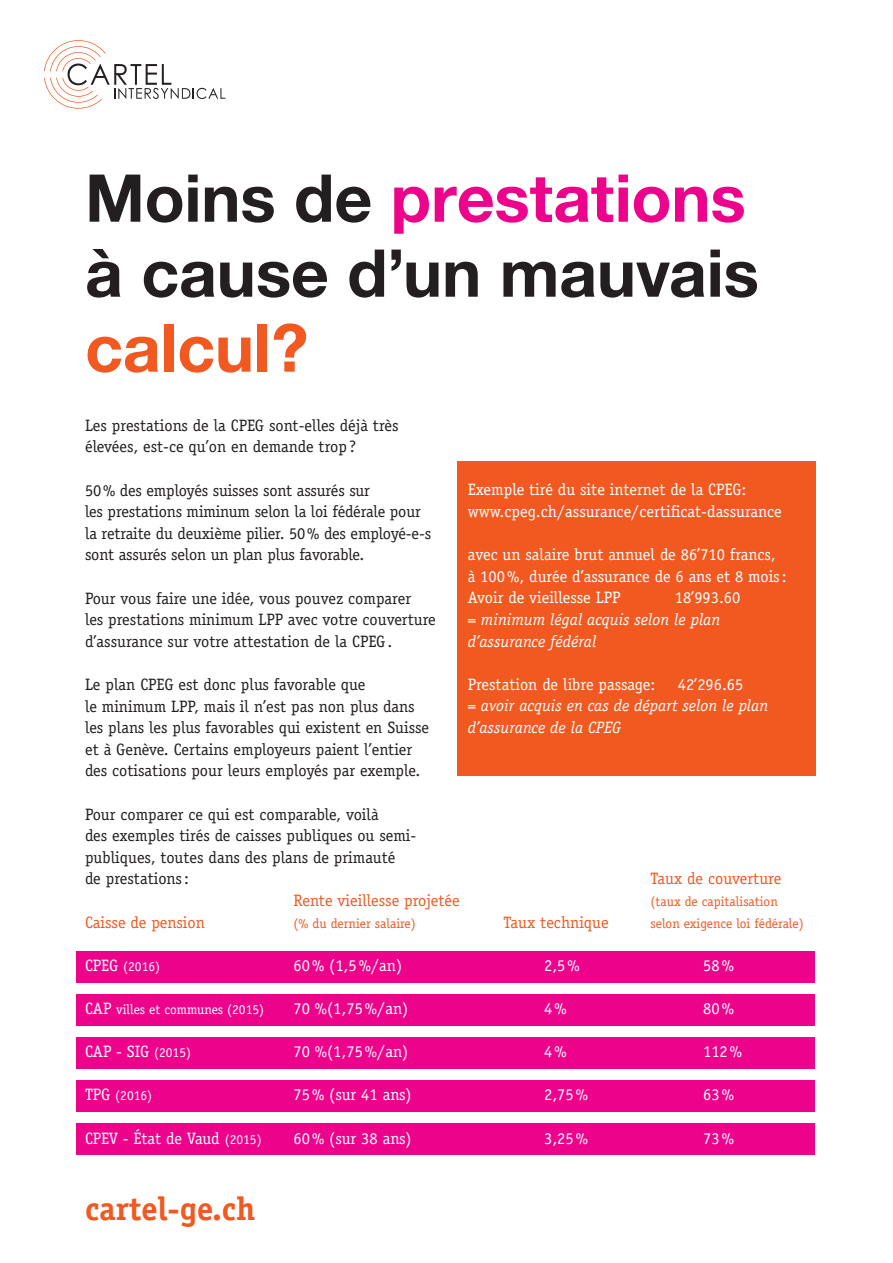
<style>
.page{position:relative;width:893px;height:1263px;background:#fff}
.page>*{position:absolute;margin:0;border:0;box-sizing:border-box;transform-origin:0 0}
.t1{font:700 66px/75px "Helvetica Neue";letter-spacing:-.005em;color:#231f20}
.t2{font:700 66px "Helvetica Neue";color:#f15921}
.t3{font:700 33px "Officina Serif Std";color:#f15921}
.t4{font:16.5px/21.6px "Officina Serif Std";color:#231f20}
.t5{font:16.5px/21.6px "Officina Serif Std";color:#fff}
.t6{font:italic 16.5px/21.6px "Officina Serif Std";color:#fff}
.t7{font:16.5px "Officina Serif Std";color:#f15921}
.t8{font:13.5px "Officina Serif Std";color:#f15921}
.t9{font:13.5px "Officina Serif Std";color:#fff}
.s1{color:#ed028c}
.s2{font-size:16.5px}
.s3{font-size:13.5px}
</style>
<div class="page">
<div style="left:457px;top:461px;width:358px;height:315px;background:#f15921"></div>
<svg style="left:44px;top:40px;width:181px;height:69px"></svg>
<div style="left:77px;top:951px;width:738px;height:31px;background:#ed028c"></div>
<div style="left:77px;top:994px;width:738px;height:31px;background:#ed028c"></div>
<div style="left:77px;top:1037px;width:738px;height:32px;background:#ed028c"></div>
<div style="left:77px;top:1080px;width:738px;height:32px;background:#ed028c"></div>
<div style="left:77px;top:1123px;width:738px;height:32px;background:#ed028c"></div>
<h1 class="t1" style="left:85px;top:159px;width:675px">Moins de <span class="s1">prestations </span>à cause d’un mauvais</h1>
<h1 class="t2" style="left:85px;top:307px;width:225px">calcul?</h1>
<p class="t4" style="left:85px;top:414px;width:315px">Les prestations de la CPEG sont-elles déjà très élevées, est-ce qu’on en demande trop?</p>
<p class="t4" style="left:85px;top:479px;width:348px">50% des employés suisses sont assurés sur<br>les prestations miminum selon la loi fédérale pour la retraite du deuxième pilier. 50% des employé-e-s sont assurés selon un plan plus favorable.</p>
<p class="t4" style="left:85px;top:587px;width:352px">Pour vous faire une idée, vous pouvez comparer<br>les prestations minimum LPP avec votre couverture d’assurance sur votre attestation de la CPEG.</p>
<p class="t4" style="left:85px;top:673px;width:346px">Le plan CPEG est donc plus favorable que<br>le minimum LPP, mais il n’est pas non plus dans les plans les plus favorables qui existent en Suisse et à Genève. Certains employeurs paient l’entier des cotisations pour leurs employés par exemple.</p>
<p class="t4" style="left:85px;top:803px;width:333px">Pour comparer ce qui est comparable, voilà<br>des exemples tirés de caisses publiques ou semi&shy;publiques, toutes dans des plans de primauté<br>de prestations:</p>
<p class="t5" style="left:468px;top:479px;width:315px">Exemple tiré du site internet de la CPEG: www.cpeg.ch/assurance/certificat-dassurance</p>
<p class="t5" style="left:468px;top:544px;width:320px">avec un salaire brut annuel de 86’710 francs, à 100%, durée d’assurance de 6 ans et 8 mois:<br>Avoir de vieillesse LPP</p>
<p class="t5" style="left:675px;top:587px;width:67px">18’993.60</p>
<p class="t6" style="left:468px;top:609px;width:254px">= minimum légal acquis selon le plan d’assurance fédéral</p>
<p class="t5" style="left:468px;top:673px;width:189px">Prestation de libre passage:</p>
<p class="t5" style="left:678px;top:673px;width:67px">42’296.65</p>
<p class="t6" style="left:468px;top:695px;width:302px">= avoir acquis en cas de départ selon le plan d’assurance de la CPEG</p>
<p class="t7" style="left:651px;top:869px;width:132px">Taux de couverture</p>
<p class="t7" style="left:294px;top:891px;width:168px">Rente vieillesse projetée</p>
<p class="t8" style="left:651px;top:893px;width:129px">(taux de capitalisation</p>
<p class="t7" style="left:85px;top:912px;width:121px">Caisse de pension</p>
<p class="t8" style="left:294px;top:915px;width:124px">(% du dernier salaire)</p>
<p class="t7" style="left:504px;top:912px;width:107px">Taux technique</p>
<p class="t8" style="left:651px;top:915px;width:155px">selon exigence loi fédérale)</p>
<p class="t9" style="left:85px;top:958px;width:77px"><span class="s2">CPEG</span> (2016)</p>
<p class="t5" style="left:294px;top:954px;width:110px">60% (1,5%/an)</p>
<p class="t5" style="left:544px;top:954px;width:37px">2,5%</p>
<p class="t5" style="left:703px;top:954px;width:32px">58%</p>
<p class="t9" style="left:85px;top:1001px;width:181px"><span class="s2">CAP</span> villes et communes (2015)</p>
<p class="t5" style="left:294px;top:997px;width:116px">70 %(1,75%/an)</p>
<p class="t5" style="left:544px;top:997px;width:24px">4%</p>
<p class="t5" style="left:703px;top:997px;width:32px">80%</p>
<p class="t5" style="left:85px;top:1041px;width:108px">CAP - SIG <span class="s3">(2015)</span></p>
<p class="t5" style="left:294px;top:1041px;width:116px">70 %(1,75%/an)</p>
<p class="t5" style="left:544px;top:1041px;width:24px">4%</p>
<p class="t5" style="left:703px;top:1041px;width:41px">112%</p>
<p class="t9" style="left:85px;top:1088px;width:69px"><span class="s2">TPG</span> (2016)</p>
<p class="t5" style="left:294px;top:1084px;width:120px">75% (sur 41 ans)</p>
<p class="t5" style="left:544px;top:1084px;width:45px">2,75%</p>
<p class="t5" style="left:703px;top:1084px;width:32px">63%</p>
<p class="t5" style="left:85px;top:1127px;width:178px">CPEV - État de Vaud <span class="s3">(2015)</span></p>
<p class="t5" style="left:294px;top:1127px;width:120px">60% (sur 38 ans)</p>
<p class="t5" style="left:544px;top:1127px;width:45px">3,25%</p>
<p class="t5" style="left:703px;top:1127px;width:32px">73%</p>
<h2 class="t3" style="left:85px;top:1188px;width:172px">cartel-ge.ch</h2>
</div>
